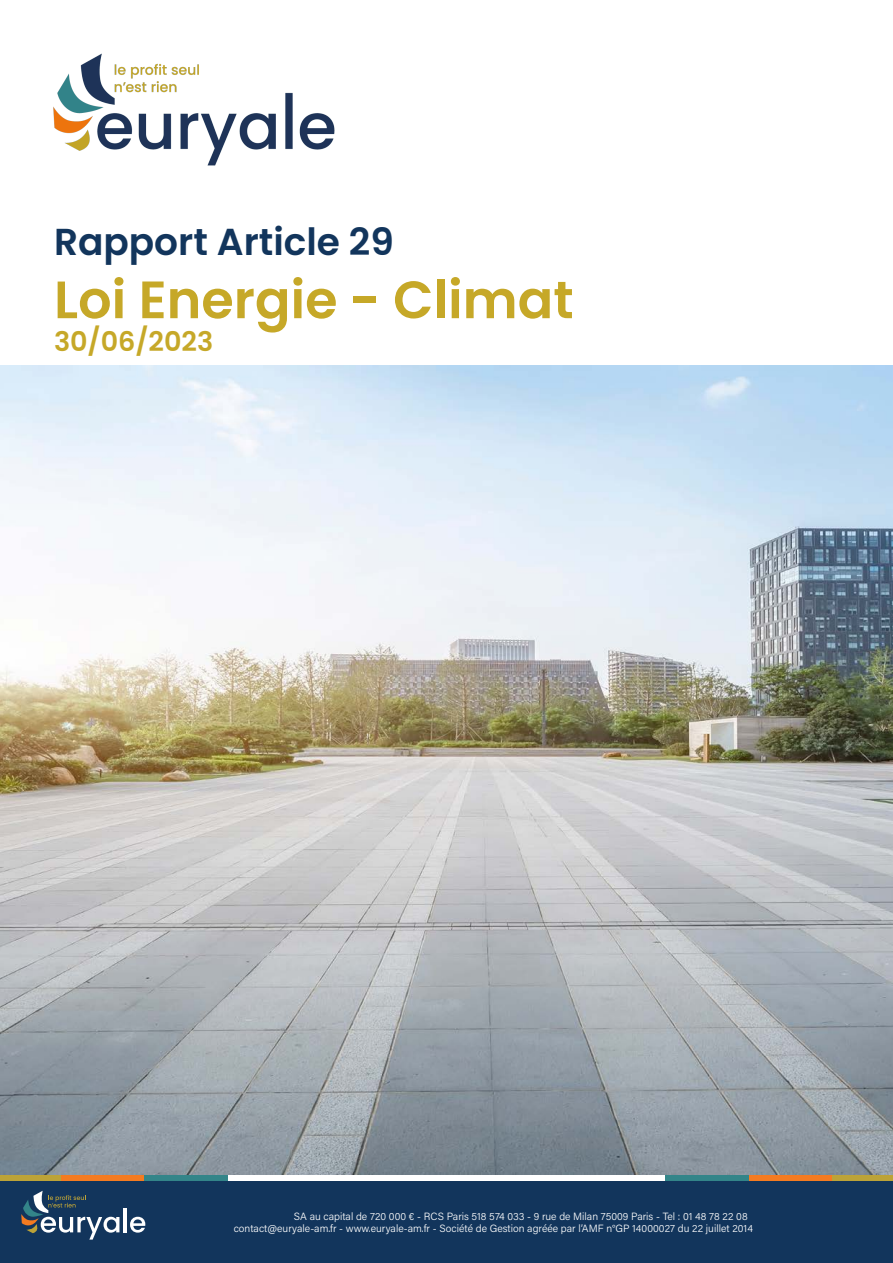
<style>
.page{position:relative;width:893px;height:1263px;background:#fff}
.page>*{position:absolute;margin:0;border:0;box-sizing:border-box;transform-origin:0 0}
.t1{font:600 52.5px "Poppins";color:#c6a828}
.t2{font:600 37.5px "Poppins";color:#12355c}
.t3{font:600 27px "Poppins";color:#c6a828}
.Sous-titre{font:10.5px "Acumin Variable Concept";color:#fff}
</style>
<div class="page">
<div style="left:0;top:1181px;width:893px;height:82px;background:#12355c"></div>
<div style="left:831px;top:1174px;width:62px;height:7px;background:#bca338"></div>
<div style="left:748px;top:1174px;width:83px;height:7px;background:#f47b21"></div>
<div style="left:665px;top:1174px;width:83px;height:7px;background:#338589"></div>
<div style="left:0;top:1174px;width:62px;height:7px;background:#bca338"></div>
<div style="left:62px;top:1174px;width:83px;height:7px;background:#f47b21"></div>
<div style="left:145px;top:1174px;width:83px;height:7px;background:#338589"></div>
<hr style="left:124px;top:1208px;width:3px;height:24px;background:#fff">
<svg style="left:130px;top:1217px;width:15px;height:15px"></svg>
<svg style="left:21px;top:1191px;width:98px;height:48px"></svg>
<img style="left:0;top:366px;width:893px;height:809px">
<img style="left:53px;top:53px;width:282px;height:113px">
<p class="t2" style="left:54px;top:220px;width:341px">Rapport Article 29</p>
<p class="t1" style="left:54px;top:269px;width:521px">Loi Energie - Climat</p>
<p class="t3" style="left:54px;top:325px;width:161px">30/06/2023</p>
<p class="Sous-titre" style="left:294px;top:1209px;width:455px">SA au capital de 720 000 € - RCS Paris 518 574 033 - 9 rue de Milan 75009 Paris - Tel : 01 48 78 22 08</p>
<p class="Sous-titre" style="left:234px;top:1221px;width:521px">contact@euryale-am.fr - www.euryale-am.fr - Société de Gestion agréée par l’AMF n°GP 14000027 du 22 juillet 2014</p>
</div>
